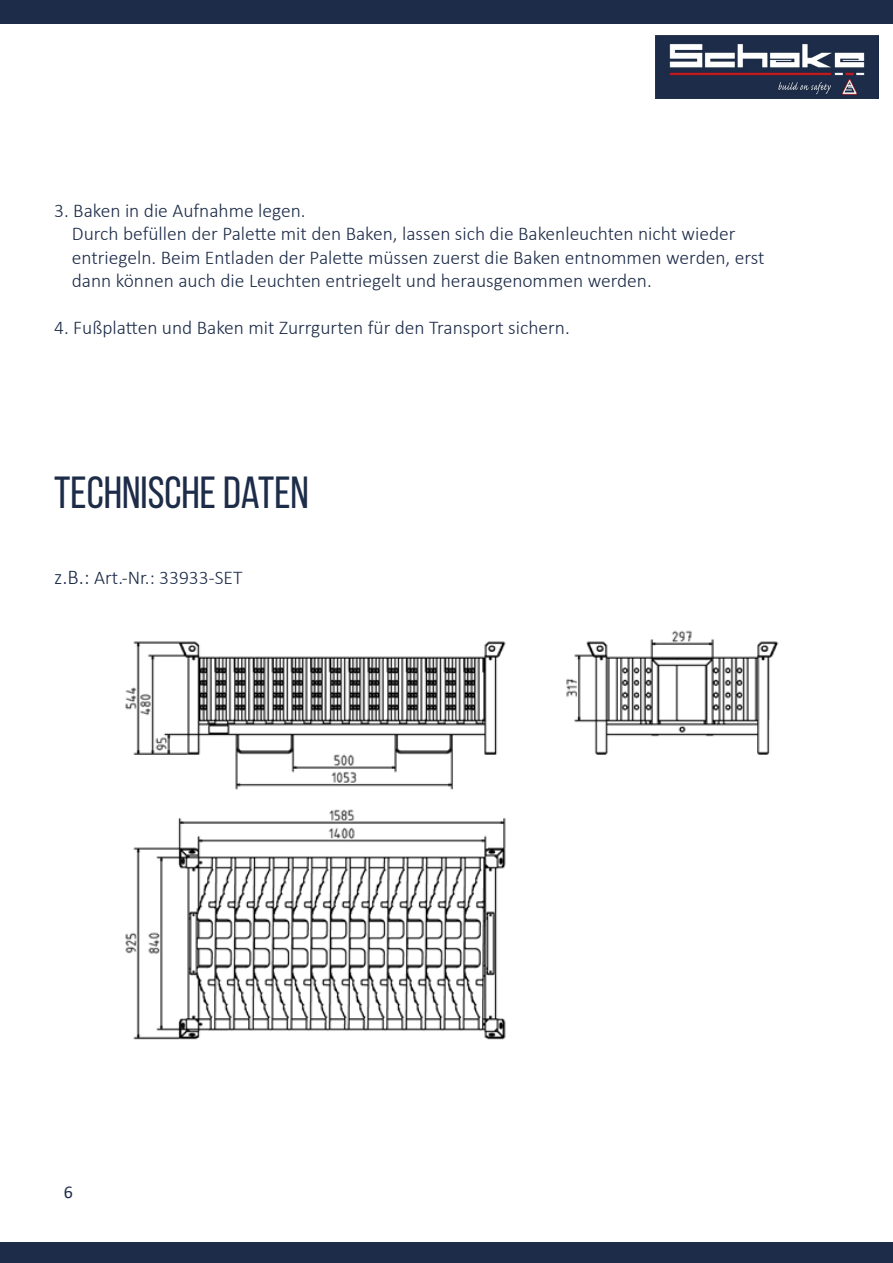
<style>
.page{position:relative;width:893px;height:1263px;background:#fff}
.page>*{position:absolute;margin:0;border:0;box-sizing:border-box;transform-origin:0 0}
.t1{font:45px "Bebas Neue";color:#1d2c48}
.t2{font:300 19.5px/23.4px "Calibri";color:#1d2c48}
.t3{font:18px "Calibri";color:#1d2c48}
.s1{font-size:21px}
</style>
<div class="page">
<div style="left:0;top:0;width:893px;height:23px;background:#1d2c48"></div>
<div style="left:0;top:1242px;width:893px;height:21px;background:#1d2c48"></div>
<img style="left:655px;top:36px;width:223px;height:63px">
<img style="left:125px;top:630px;width:654px;height:410px">
<p class="t2" style="left:72px;top:199px;width:694px;text-indent:-18px">3. Baken in die Aufnahme legen.<br>Durch befüllen der Palette mit den Baken, lassen sich die Bakenleuchten nicht wieder entriegeln. Beim Entladen der Palette müssen zuerst die Baken entnommen werden, erst dann können auch die Leuchten entriegelt und herausgenommen werden.</p>
<p class="t2" style="left:54px;top:316px;width:517px">4. Fußplatten und Baken mit Zurrgurten für den Transport sichern.</p>
<h1 class="t1" style="left:54px;top:468px;width:256px">TECHNISCHE DATEN</h1>
<p class="t2" style="left:54px;top:566px;width:190px"><span class="s1">z.B.:</span> Art.-Nr.: 33933-SET</p>
<p class="t3" style="left:64px;top:1179px;width:11px">6</p>
</div>
